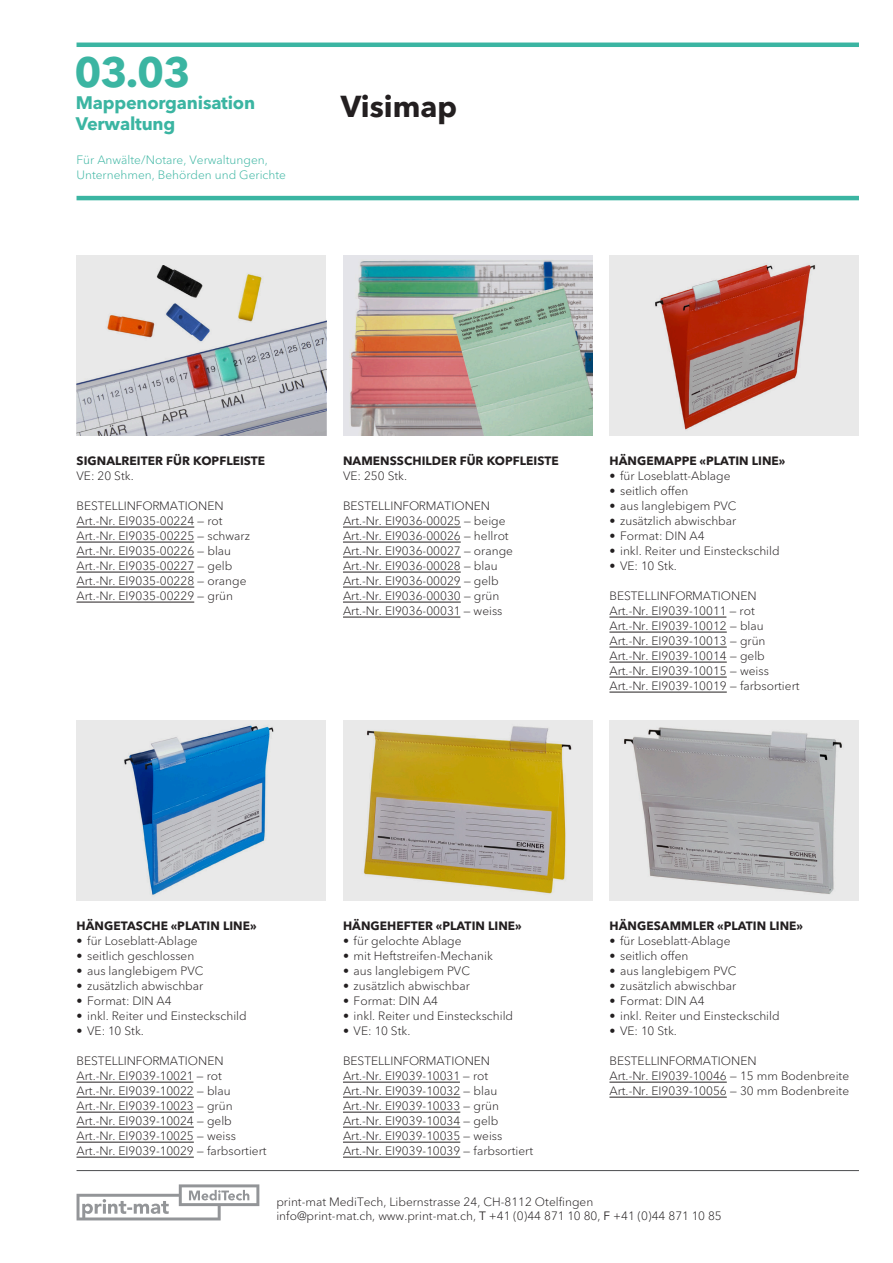
<style>
.page{position:relative;width:893px;height:1263px;background:#fff}
.page>*{position:absolute;margin:0;border:0;box-sizing:border-box;transform-origin:0 0}
.t1{font:700 42px "Avenir Next LT Pro";color:#3bb5a2}
.t2{font:700 30px "Avenir Next LT Pro";color:#231f20}
.t3{font:700 18px/21.6px "Avenir Next LT Pro";letter-spacing:-.01em;color:#3bb5a2}
.t4{font:300 12px/15px "Avenir Next LT Pro";color:#231f20}
.t5{font:700 12px "Avenir Next LT Pro";letter-spacing:.005em;color:#231f20}
.t6{font:300 12px/15px "Avenir Next LT Pro";color:#3bb5a2}
.s1{font-weight:400}
</style>
<div class="page">
<hr style="left:77px;top:1170px;width:782px;height:1px;background:#57585a">
<hr style="left:77px;top:43px;width:782px;height:4px;background:#3bb5a2">
<hr style="left:77px;top:196px;width:782px;height:4px;background:#3bb5a2">
<svg style="left:77px;top:1184px;width:182px;height:36px"></svg>
<svg style="left:343px;top:720px;width:249px;height:180px;background:#c8b986"></svg>
<svg style="left:609px;top:720px;width:250px;height:180px;background:#bcbcbd"></svg>
<svg style="left:77px;top:720px;width:249px;height:180px;background:#aec5d7"></svg>
<img style="left:343px;top:255px;width:249px;height:180px">
<svg style="left:609px;top:255px;width:250px;height:180px;background:#d2b1ab"></svg>
<svg style="left:77px;top:255px;width:249px;height:180px;background:#c9c8c9"></svg>
<hr style="left:77px;top:527px;width:117px;height:1px;background:#231f20">
<hr style="left:77px;top:542px;width:117px;height:1px;background:#231f20">
<hr style="left:77px;top:557px;width:117px;height:1px;background:#231f20">
<hr style="left:77px;top:572px;width:117px;height:1px;background:#231f20">
<hr style="left:77px;top:587px;width:117px;height:1px;background:#231f20">
<hr style="left:77px;top:602px;width:117px;height:1px;background:#231f20">
<hr style="left:77px;top:1082px;width:116px;height:1px;background:#231f20">
<hr style="left:77px;top:1097px;width:117px;height:1px;background:#231f20">
<hr style="left:77px;top:1112px;width:117px;height:1px;background:#231f20">
<hr style="left:77px;top:1127px;width:117px;height:1px;background:#231f20">
<hr style="left:77px;top:1142px;width:117px;height:1px;background:#231f20">
<hr style="left:77px;top:1157px;width:117px;height:1px;background:#231f20">
<hr style="left:343px;top:527px;width:118px;height:1px;background:#231f20">
<hr style="left:343px;top:542px;width:118px;height:1px;background:#231f20">
<hr style="left:343px;top:557px;width:118px;height:1px;background:#231f20">
<hr style="left:343px;top:572px;width:118px;height:1px;background:#231f20">
<hr style="left:343px;top:587px;width:118px;height:1px;background:#231f20">
<hr style="left:343px;top:602px;width:118px;height:1px;background:#231f20">
<hr style="left:343px;top:617px;width:117px;height:1px;background:#231f20">
<hr style="left:343px;top:1082px;width:117px;height:1px;background:#231f20">
<hr style="left:343px;top:1097px;width:117px;height:1px;background:#231f20">
<hr style="left:343px;top:1112px;width:117px;height:1px;background:#231f20">
<hr style="left:343px;top:1127px;width:117px;height:1px;background:#231f20">
<hr style="left:343px;top:1142px;width:117px;height:1px;background:#231f20">
<hr style="left:343px;top:1157px;width:117px;height:1px;background:#231f20">
<hr style="left:609px;top:617px;width:117px;height:1px;background:#231f20">
<hr style="left:609px;top:632px;width:118px;height:1px;background:#231f20">
<hr style="left:609px;top:647px;width:118px;height:1px;background:#231f20">
<hr style="left:609px;top:662px;width:118px;height:1px;background:#231f20">
<hr style="left:609px;top:677px;width:118px;height:1px;background:#231f20">
<hr style="left:609px;top:692px;width:118px;height:1px;background:#231f20">
<hr style="left:609px;top:1082px;width:118px;height:1px;background:#231f20">
<hr style="left:609px;top:1097px;width:118px;height:1px;background:#231f20">
<h1 class="t1" style="left:74px;top:47px;width:118px">03.03</h1>
<h3 class="t3" style="left:76px;top:91px;width:181px">Mappenorganisation<br>Verwaltung</h3>
<h2 class="t2" style="left:341px;top:88px;width:118px">Visimap</h2>
<p class="t6" style="left:77px;top:152px;width:211px">Für Anwälte/Notare, Verwaltungen,<br>Unternehmen, Behörden und Gerichte</p>
<p class="t5" style="left:77px;top:454px;width:190px">SIGNALREITER FÜR KOPFLEISTE</p>
<p class="t4" style="left:77px;top:468px;width:59px">VE: 20 Stk.</p>
<p class="t4" style="left:77px;top:498px;width:175px">BESTELLINFORMATIONEN<br>Art.-Nr. EI9035-00224 — rot<br>Art.-Nr. EI9035-00225 — schwarz<br>Art.-Nr. EI9035-00226 — blau<br>Art.-Nr. EI9035-00227 — gelb<br>Art.-Nr. EI9035-00228 — orange<br>Art.-Nr. EI9035-00229 — grün</p>
<p class="t5" style="left:343px;top:454px;width:217px">NAMENSSCHILDER FÜR KOPFLEISTE</p>
<p class="t4" style="left:343px;top:468px;width:66px">VE: 250 Stk.</p>
<p class="t4" style="left:343px;top:498px;width:171px">BESTELLINFORMATIONEN<br>Art.-Nr. EI9036-00025 — beige<br>Art.-Nr. EI9036-00026 — hellrot<br>Art.-Nr. EI9036-00027 — orange<br>Art.-Nr. EI9036-00028 — blau<br>Art.-Nr. EI9036-00029 — gelb<br>Art.-Nr. EI9036-00030 — grün<br>Art.-Nr. EI9036-00031 — weiss</p>
<p class="t5" style="left:609px;top:454px;width:177px">HÄNGEMAPPE «PLATIN LINE»</p>
<p class="t4" style="left:609px;top:468px;width:123px">• für Loseblatt-Ablage</p>
<p class="t4" style="left:609px;top:483px;width:81px">• seitlich offen</p>
<p class="t4" style="left:609px;top:498px;width:129px">• aus langlebigem PVC</p>
<p class="t4" style="left:609px;top:513px;width:128px">• zusätzlich abwischbar</p>
<p class="t4" style="left:609px;top:528px;width:97px">• Format: DIN A4</p>
<p class="t4" style="left:609px;top:543px;width:172px">• inkl. Reiter und Einsteckschild</p>
<p class="t4" style="left:609px;top:558px;width:69px">• VE: 10 Stk.</p>
<p class="t4" style="left:609px;top:588px;width:192px">BESTELLINFORMATIONEN<br>Art.-Nr. EI9039-10011 — rot<br>Art.-Nr. EI9039-10012 — blau<br>Art.-Nr. EI9039-10013 — grün<br>Art.-Nr. EI9039-10014 — gelb<br>Art.-Nr. EI9039-10015 — weiss<br>Art.-Nr. EI9039-10019 — farbsortiert</p>
<p class="t5" style="left:77px;top:919px;width:182px">HÄNGETASCHE «PLATIN LINE»</p>
<p class="t4" style="left:77px;top:933px;width:123px">• für Loseblatt-Ablage</p>
<p class="t4" style="left:77px;top:948px;width:119px">• seitlich geschlossen</p>
<p class="t4" style="left:77px;top:963px;width:129px">• aus langlebigem PVC</p>
<p class="t4" style="left:77px;top:978px;width:128px">• zusätzlich abwischbar</p>
<p class="t4" style="left:77px;top:993px;width:97px">• Format: DIN A4</p>
<p class="t4" style="left:77px;top:1008px;width:172px">• inkl. Reiter und Einsteckschild</p>
<p class="t4" style="left:77px;top:1023px;width:69px">• VE: 10 Stk.</p>
<p class="t4" style="left:77px;top:1053px;width:192px">BESTELLINFORMATIONEN<br>Art.-Nr. EI9039-10021 — rot<br>Art.-Nr. EI9039-10022 — blau<br>Art.-Nr. EI9039-10023 — grün<br>Art.-Nr. EI9039-10024 — gelb<br>Art.-Nr. EI9039-10025 — weiss<br>Art.-Nr. EI9039-10029 — farbsortiert</p>
<p class="t5" style="left:343px;top:919px;width:180px">HÄNGEHEFTER «PLATIN LINE»</p>
<p class="t4" style="left:343px;top:933px;width:120px">• für gelochte Ablage</p>
<p class="t4" style="left:343px;top:948px;width:151px">• mit Heftstreifen-Mechanik</p>
<p class="t4" style="left:343px;top:963px;width:129px">• aus langlebigem PVC</p>
<p class="t4" style="left:343px;top:978px;width:128px">• zusätzlich abwischbar</p>
<p class="t4" style="left:343px;top:993px;width:97px">• Format: DIN A4</p>
<p class="t4" style="left:343px;top:1008px;width:172px">• inkl. Reiter und Einsteckschild</p>
<p class="t4" style="left:343px;top:1023px;width:69px">• VE: 10 Stk.</p>
<p class="t4" style="left:343px;top:1053px;width:192px">BESTELLINFORMATIONEN<br>Art.-Nr. EI9039-10031 — rot<br>Art.-Nr. EI9039-10032 — blau<br>Art.-Nr. EI9039-10033 — grün<br>Art.-Nr. EI9039-10034 — gelb<br>Art.-Nr. EI9039-10035 — weiss<br>Art.-Nr. EI9039-10039 — farbsortiert</p>
<p class="t5" style="left:609px;top:919px;width:195px">HÄNGESAMMLER «PLATIN LINE»</p>
<p class="t4" style="left:609px;top:933px;width:123px">• für Loseblatt-Ablage</p>
<p class="t4" style="left:609px;top:948px;width:81px">• seitlich offen</p>
<p class="t4" style="left:609px;top:963px;width:129px">• aus langlebigem PVC</p>
<p class="t4" style="left:609px;top:978px;width:128px">• zusätzlich abwischbar</p>
<p class="t4" style="left:609px;top:993px;width:97px">• Format: DIN A4</p>
<p class="t4" style="left:609px;top:1008px;width:172px">• inkl. Reiter und Einsteckschild</p>
<p class="t4" style="left:609px;top:1023px;width:69px">• VE: 10 Stk.</p>
<p class="t4" style="left:609px;top:1053px;width:241px">BESTELLINFORMATIONEN<br>Art.-Nr. EI9039-10046 — 15 mm Bodenbreite<br>Art.-Nr. EI9039-10056 — 30 mm Bodenbreite</p>
<p class="t4" style="left:276px;top:1194px;width:447px;line-height:14.2px">print-mat MediTech, Libernstrasse 24, CH-8112 Otelfingen<br>info@print-mat.ch, www.print-mat.ch, <span class="s1">T</span> +41 (0)44 871 10 80, <span class="s1">F</span> +41 (0)44 871 10 85</p>
</div>
